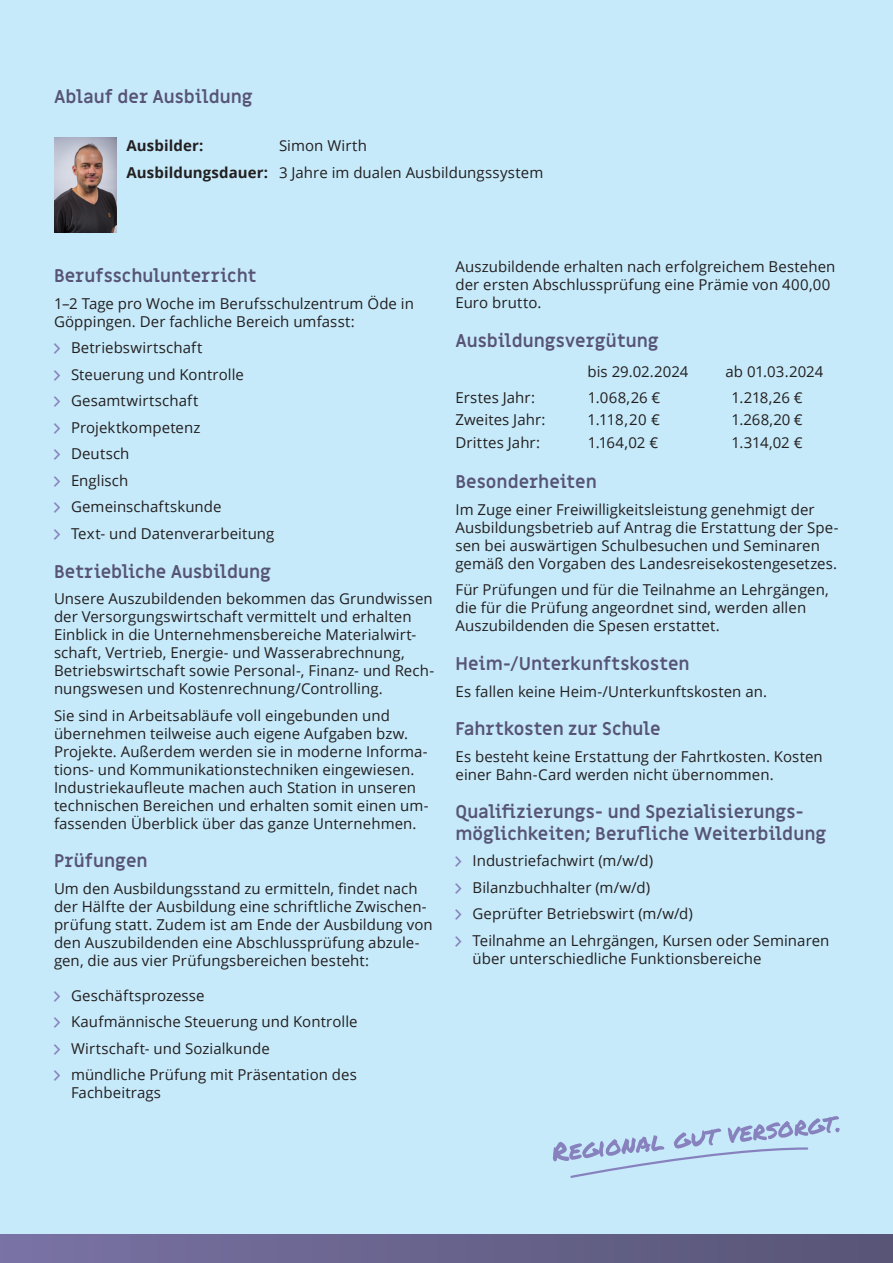
<style>
.page{position:relative;width:893px;height:1263px;background:#fff}
.page>*{position:absolute;margin:0;border:0;box-sizing:border-box;transform-origin:0 0}
.t1{font:700 18px/21.6px "Miriam Libre";color:#575476}
.t2{font:15px/18px "Open Sans";letter-spacing:.005em;color:#231f20}
.t3{font:700 15px "Open Sans";letter-spacing:.01em;color:#231f20}
.s1{font-weight:700}
</style>
<div class="page">
<div style="left:0;top:0;width:893px;height:1242px;background:#c6eafa"></div>
<div style="left:0;top:1234px;width:893px;height:29px;background:linear-gradient(to right,#7972a4,#575576)"></div>
<svg style="left:553px;top:1116px;width:287px;height:62px"></svg>
<img style="left:54px;top:138px;width:63px;height:94px">
<p class="t1" style="left:54px;top:87px;width:200px">Ablauf der Ausbildung</p>
<p class="t3" style="left:126px;top:135px;width:78px">Ausbilder:</p>
<p class="t2" style="left:126px;top:132px;width:418px;line-height:26.5px;text-indent:153px">Simon Wirth<br><span class="s1">Ausbildungsdauer:</span> 3 Jahre im dualen Ausbildungssystem</p>
<p class="t1" style="left:54px;top:266px;width:204px">Berufsschulunterricht</p>
<p class="t2" style="left:54px;top:294px;width:361px">1–2 Tage pro Woche im Berufsschulzentrum Öde in<br>Göppingen. Der fachliche Bereich umfasst:</p>
<p class="t2" style="left:71px;top:334px;width:205px;line-height:26.5px">Betriebswirtschaft<br>Steuerung und Kontrolle<br>Gesamtwirtschaft<br>Projektkompetenz<br>Deutsch<br>Englisch<br>Gemeinschaftskunde<br>Text- und Datenverarbeitung</p>
<p class="t1" style="left:54px;top:561px;width:218px">Betriebliche Ausbildung</p>
<p class="t2" style="left:54px;top:589px;width:382px">Unsere Auszubildenden bekommen das Grundwissen der Versorgungswirtschaft vermittelt und erhalten Einblick in die Unternehmensbereiche Materialwirt&shy;schaft, Vertrieb, Energie- und Wasserabrechnung, Betriebswirtschaft sowie Personal-, Finanz- und Rech&shy;nungswesen und Kostenrechnung/Controlling.</p>
<p class="t2" style="left:54px;top:706px;width:376px">Sie sind in Arbeitsabläufe voll eingebunden und übernehmen teilweise auch eigene Aufgaben bzw.<br>Projekte. Außerdem werden sie in moderne Informa&shy;tions- und Kommunikationstechniken eingewiesen.<br>Industriekaufleute machen auch Station in unseren technischen Bereichen und erhalten somit einen um&shy;fassenden Überblick über das ganze Unternehmen.</p>
<p class="t1" style="left:54px;top:851px;width:95px">Prüfungen</p>
<p class="t2" style="left:54px;top:879px;width:380px">Um den Ausbildungsstand zu ermitteln, findet nach der Hälfte der Ausbildung eine schriftliche Zwischen&shy;prüfung statt. Zudem ist am Ende der Ausbildung von den Auszubildenden eine Abschlussprüfung abzule&shy;gen, die aus vier Prüfungsbereichen besteht:</p>
<p class="t2" style="left:71px;top:981px;width:288px;line-height:26.5px">Geschäftsprozesse<br>Kaufmännische Steuerung und Kontrolle<br>Wirtschaft- und Sozialkunde<br>mündliche Prüfung mit Präsentation des</p>
<p class="t2" style="left:71px;top:1083px;width:92px">Fachbeitrags</p>
<p class="t2" style="left:455px;top:257px;width:381px">Auszubildende erhalten nach erfolgreichem Bestehen der ersten Abschlussprüfung eine Prämie von 400,00<br>Euro brutto.</p>
<p class="t1" style="left:455px;top:330px;width:205px">Ausbildungsvergütung</p>
<p class="t2" style="left:587px;top:362px;width:103px">bis 29.02.2024</p>
<p class="t2" style="left:725px;top:362px;width:99px">ab 01.03.2024</p>
<p class="t2" style="left:455px;top:388px;width:81px">Erstes Jahr:</p>
<p class="t2" style="left:588px;top:388px;width:74px">1.068,26 €</p>
<p class="t2" style="left:731px;top:388px;width:73px">1.218,26 €</p>
<p class="t2" style="left:455px;top:411px;width:92px">Zweites Jahr:</p>
<p class="t2" style="left:587px;top:411px;width:74px">1.118,20 €</p>
<p class="t2" style="left:731px;top:411px;width:73px">1.268,20 €</p>
<p class="t2" style="left:455px;top:433px;width:86px">Drittes Jahr:</p>
<p class="t2" style="left:588px;top:433px;width:72px">1.164,02 €</p>
<p class="t2" style="left:731px;top:433px;width:73px">1.314,02 €</p>
<p class="t1" style="left:455px;top:472px;width:143px">Besonderheiten</p>
<p class="t2" style="left:455px;top:500px;width:385px">Im Zuge einer Freiwilligkeitsleistung genehmigt der Ausbildungsbetrieb auf Antrag die Erstattung der Spe&shy;sen bei auswärtigen Schulbesuchen und Seminaren gemäß den Vorgaben des Landesreisekostengesetzes.</p>
<p class="t2" style="left:455px;top:581px;width:375px">Für Prüfungen und für die Teilnahme an Lehrgängen, die für die Prüfung angeordnet sind, werden allen<br>Auszubildenden die Spesen erstattet.</p>
<p class="t1" style="left:455px;top:654px;width:236px">Heim-/Unterkunftskosten</p>
<p class="t2" style="left:455px;top:682px;width:313px">Es fallen keine Heim-/Unterkunftskosten an.</p>
<p class="t1" style="left:455px;top:719px;width:207px">Fahrtkosten zur Schule</p>
<p class="t2" style="left:455px;top:747px;width:369px">Es besteht keine Erstattung der Fahrtkosten. Kosten einer Bahn-Card werden nicht übernommen.</p>
<p class="t1" style="left:455px;top:802px;width:372px">Qualifizierungs- und Spezialisierungs&shy;möglichkeiten; Berufliche Weiterbildung</p>
<p class="t2" style="left:472px;top:847px;width:358px;line-height:26.5px">Industriefachwirt (m/w/d)<br>Bilanzbuchhalter (m/w/d)<br>Geprüfter Betriebswirt (m/w/d)<br>Teilnahme an Lehrgängen, Kursen oder Seminaren</p>
<p class="t2" style="left:472px;top:949px;width:291px">über unterschiedliche Funktionsbereiche</p>
</div>
